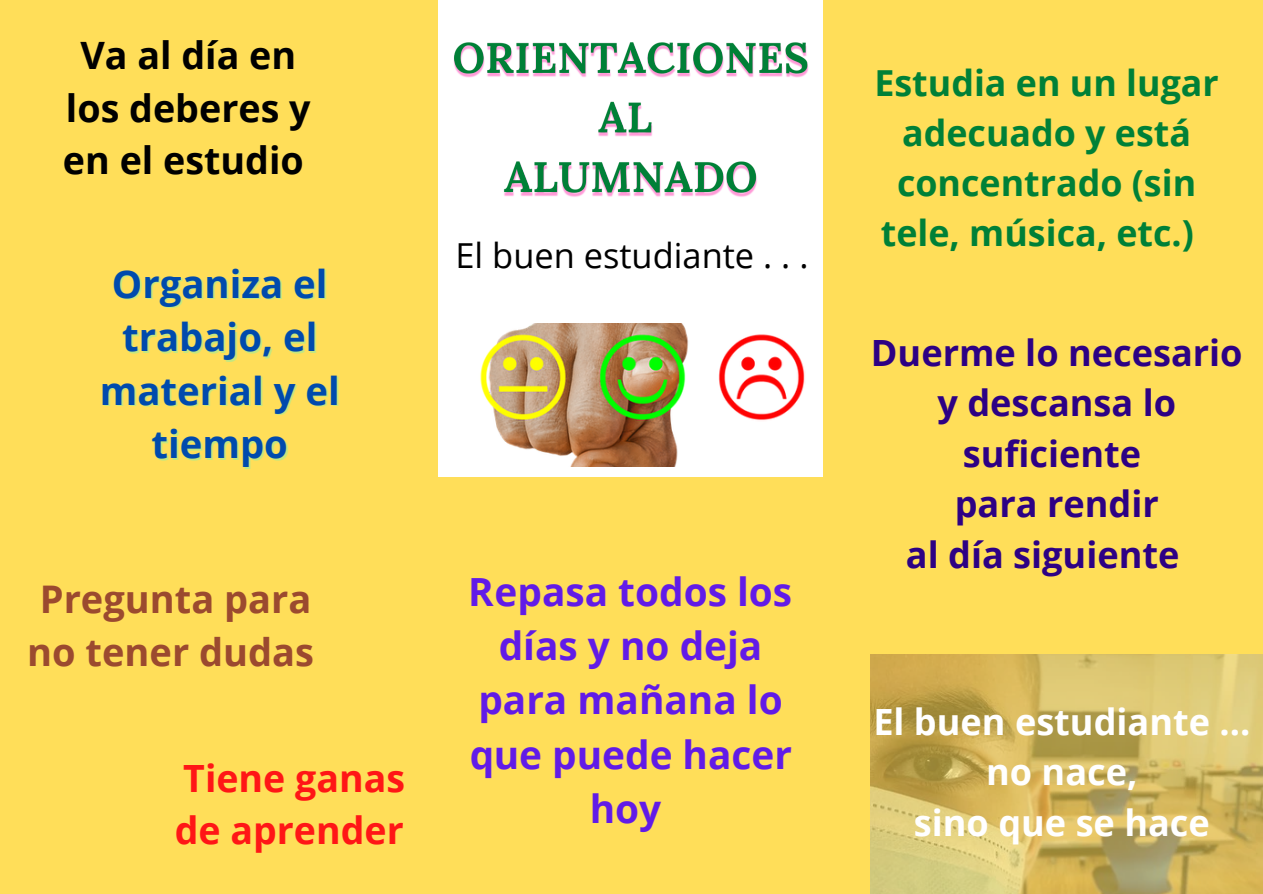
<style>
.page{position:relative;width:1263px;height:894px;background:#fff}
.page>*{position:absolute;margin:0;border:0;box-sizing:border-box;transform-origin:0 0}
.t1{font:700 38.85px/54.2px "Open Sans";color:#5e17eb;text-align:center}
.t2{font:700 38.25px/53.6px "Open Sans";color:#004aad;text-align:center}
.t3{font:700 37.95px/53.1px "Open Sans";color:#9b4a2f;text-align:center}
.t4{font:700 37.65px/52.5px "Open Sans";color:#000;text-align:center}
.t5{font:700 37.5px/52.3px "Open Sans";color:#ff1616}
.t6{font:700 36.15px "Open Sans";color:#2d0184}
.t7{font:700 36.15px/50.4px "Open Sans";color:#fff;text-align:center}
.t8{font:700 35.85px/49.9px "Open Sans";color:#008037;text-align:center}
.t9{font:34.35px "Open Sans";color:#000}
</style>
<div class="page">
<div style="left:0;top:0;width:438px;height:893px;background:#ffde59"></div>
<div style="left:824px;top:0;width:439px;height:893px;background:#ffde59"></div>
<div style="left:437px;top:477px;width:386px;height:416px;background:#ffde59"></div>
<img style="left:480px;top:323px;width:325px;height:143px">
<img style="left:870px;top:654px;width:393px;height:239px">
<img style="left:453px;top:42px;width:356px;height:155px">
<p class="t4" style="left:63px;top:28px;width:249px">Va al día en los deberes y en el estudio</p>
<p class="t2" style="left:100px;top:256px;width:241px">Organiza el trabajo, el material y el tiempo</p>
<p class="t3" style="left:27px;top:571px;width:288px">Pregunta para no tener dudas</p>
<p class="t5" style="left:175px;top:750px;width:232px">Tiene ganas de aprender</p>
<p class="t9" style="left:455px;top:231px;width:355px">El buen estudiante . . .</p>
<p class="t1" style="left:469px;top:563px;width:325px">Repasa todos los días y no deja para mañana lo que puede hacer hoy</p>
<p class="t8" style="left:874px;top:57px;width:346px">Estudia en un lugar adecuado y está concentrado (sin tele, música, etc.)</p>
<p class="t6" style="left:871px;top:327px;width:373px">Duerme lo necesario</p>
<p class="t6" style="left:937px;top:377px;width:240px">y descansa lo</p>
<p class="t6" style="left:963px;top:428px;width:180px">suficiente</p>
<p class="t6" style="left:955px;top:478px;width:206px">para rendir</p>
<p class="t6" style="left:906px;top:529px;width:275px">al día siguiente</p>
<p class="t7" style="left:873px;top:695px;width:379px">El buen estudiante ... no nace,<br>sino que se hace</p>
</div>
